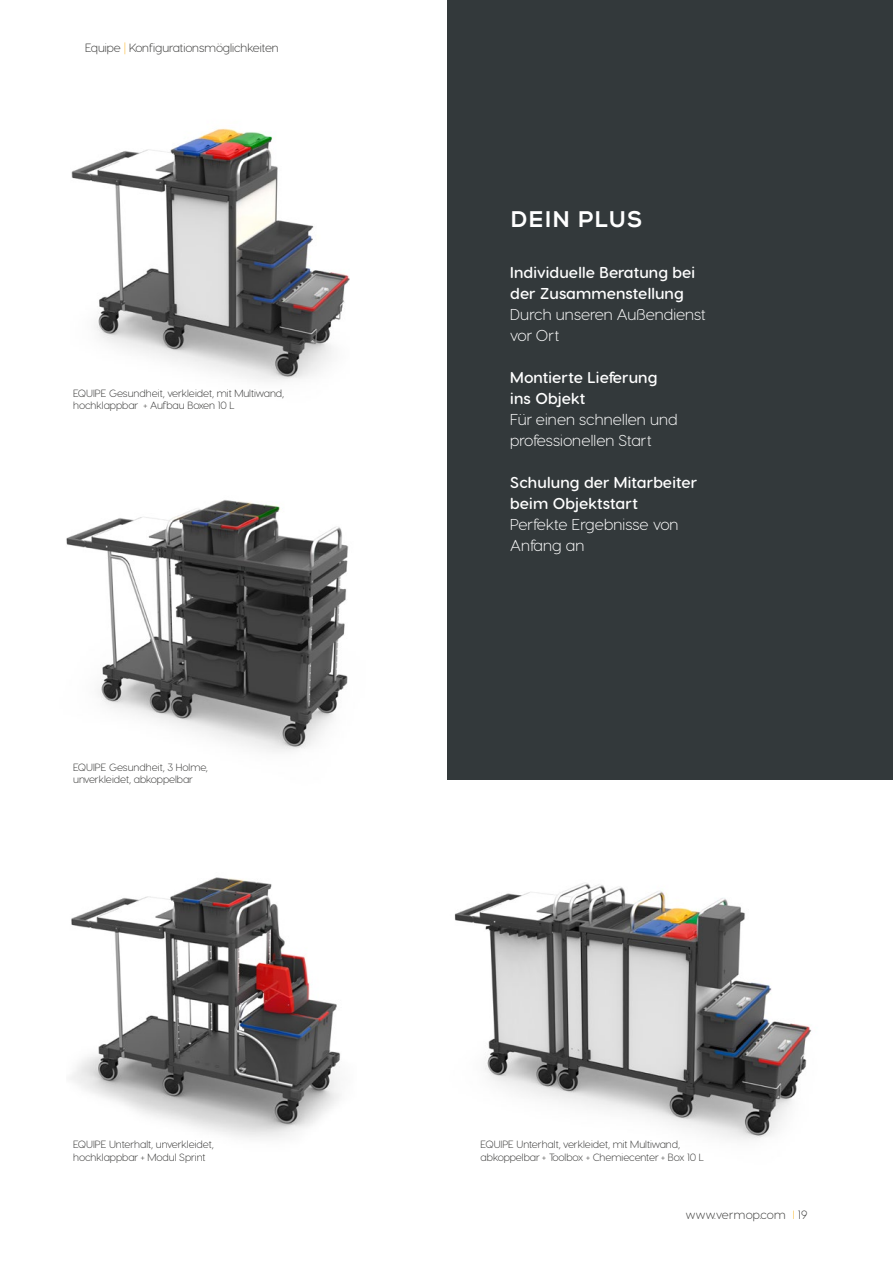
<style>
.page{position:relative;width:893px;height:1263px;background:#fff}
.page>*{position:absolute;margin:0;border:0;box-sizing:border-box;transform-origin:0 0}
.t1{font:22.5px "Nexa X Bold";letter-spacing:.055em;color:#fff}
.t2{font:600 15.75px/21px "Visby Round CF";letter-spacing:.01em;color:#fff}
.t3{font:300 15.75px/21px "Visby Round CF";letter-spacing:.01em;color:#fff}
.t4{font:300 12px "Visby Round CF";color:#3c3c3b}
.t5{font:300 10.5px/12.6px "Visby Round CF";color:#3c3c3b}
.s1{color:#fbb932}
</style>
<div class="page">
<div style="left:447px;top:0;width:446px;height:780px;background:#33393b"></div>
<img style="left:71px;top:877px;width:269px;height:261px">
<img style="left:66px;top:500px;width:283px;height:252px">
<img style="left:71px;top:128px;width:279px;height:253px">
<img style="left:454px;top:883px;width:358px;height:257px">
<p class="t4" style="left:85px;top:40px;width:195px">Equipe <span class="s1">|</span> Konfigurationsmöglichkeiten</p>
<p class="t5" style="left:73px;top:387px;width:213px">EQUIPE Gesundheit, verkleidet, mit Multiwand, hochklappbar + Aufbau Boxen 10 L</p>
<p class="t5" style="left:73px;top:760px;width:136px">EQUIPE Gesundheit, 3 Holme, unverkleidet, abkoppelbar</p>
<p class="t5" style="left:73px;top:1138px;width:142px">EQUIPE Unterhalt, unverkleidet, hochklappbar + Modul Sprint</p>
<h1 class="t1" style="left:510px;top:205px;width:133px">DEIN PLUS</h1>
<h2 class="t2" style="left:510px;top:262px;width:186px">Individuelle Beratung bei der Zusammenstellung</h2>
<h2 class="t3" style="left:510px;top:304px;width:197px">Durch unseren Außendienst vor Ort</h2>
<h2 class="t2" style="left:510px;top:367px;width:149px">Montierte Lieferung ins Objekt</h2>
<h2 class="t3" style="left:510px;top:409px;width:169px">Für einen schnellen und professionellen Start</h2>
<h2 class="t2" style="left:510px;top:472px;width:188px">Schulung der Mitarbeiter beim Objektstart</h2>
<h2 class="t3" style="left:510px;top:514px;width:170px">Perfekte Ergebnisse von<br>Anfang an</h2>
<p class="t5" style="left:480px;top:1138px;width:225px">EQUIPE Unterhalt, verkleidet, mit Multiwand, abkoppelbar + Toolbox + Chemiecenter + Box 10 L</p>
<p class="t4" style="left:686px;top:1207px;width:123px">www.vermop.com <span class="s1">I</span> 19</p>
</div>
